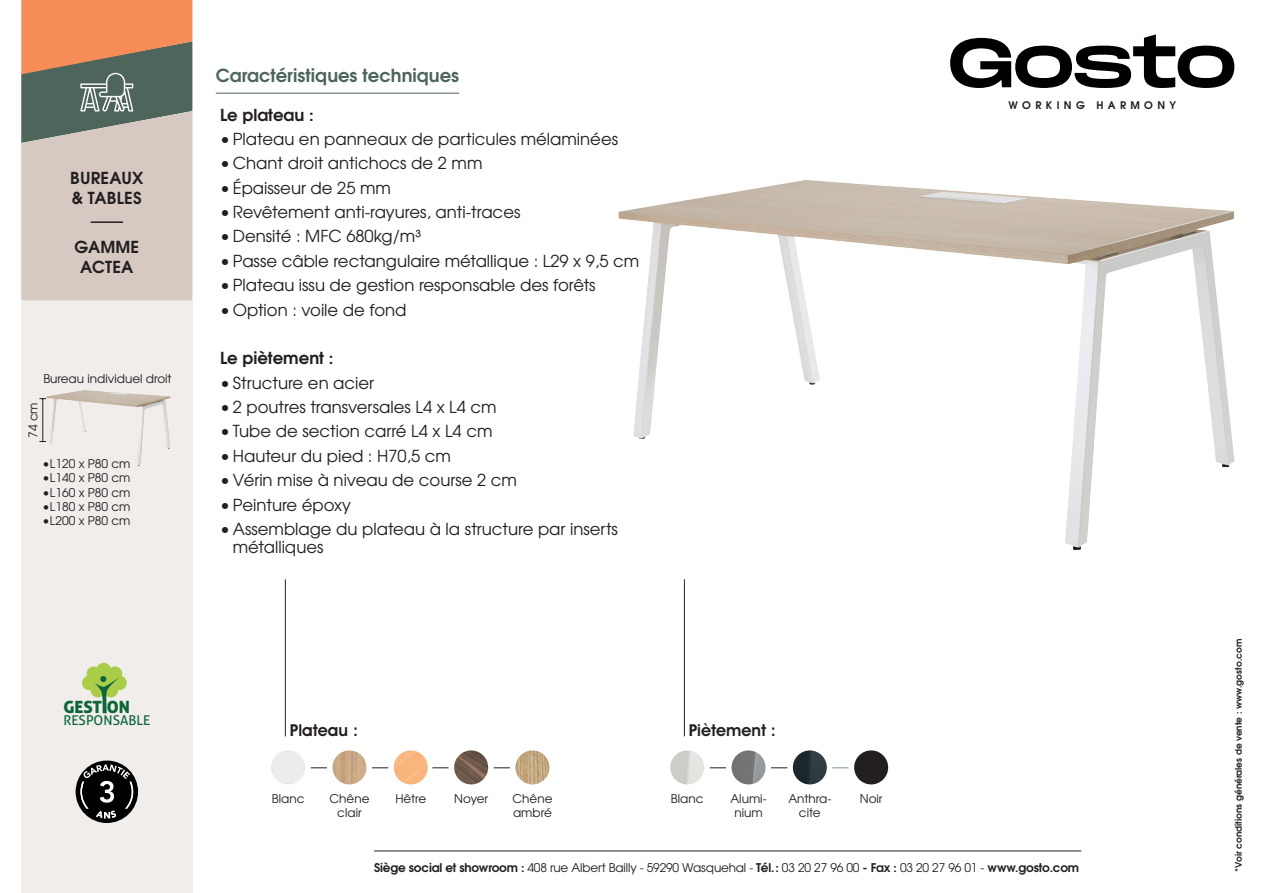
<style>
.page{position:relative;width:1263px;height:893px;background:#fff}
.page>*{position:absolute;margin:0;border:0;box-sizing:border-box;transform-origin:0 0}
.t1{font:700 18px "Te X Gyre Adventor";color:#4e655b}
.t2{font:16.8px "Aller Display";color:#0c6638}
.t3{font:16.5px/18px "Te X Gyre Adventor";color:#231f20}
.t4{font:700 16.5px "Te X Gyre Adventor";color:#231f20}
.t5{font:600 16.5px "Avant Garde IT Cby BT";color:#231f20}
.t6{font:13.5px "Aller";color:#0c6638}
.Mesure{font:12px/14.4px "Te X Gyre Adventor";color:#231f20;text-align:center}
.Description{font:12px/14.4px "Te X Gyre Adventor";color:#231f20;text-align:center}
.t7{font:700 10.5px "Te X Gyre Adventor";letter-spacing:.415em;color:#231f20}
.t8{font:700 9px "Te X Gyre Adventor";color:#231f20}
.s1{font-weight:700}
</style>
<div class="page">
<hr style="left:374px;top:851px;width:707px;height:1px;background:#231f20">
<hr style="left:216px;top:93px;width:243px;height:1px;background:#4e655b">
<div style="left:21px;top:300px;width:171px;height:593px;background:#f0edea"></div>
<svg style="left:950px;top:34px;width:284px;height:54px"></svg>
<hr style="left:285px;top:579px;width:1px;height:157px;background:#231f20">
<hr style="left:684px;top:579px;width:1px;height:157px;background:#231f20">
<svg style="left:21px;top:0;width:171px;height:300px;background:#bea897"></svg>
<hr style="left:91px;top:221px;width:32px;height:2px;background:#231f20">
<svg style="left:76px;top:760px;width:62px;height:63px"></svg>
<div style="left:271px;top:750px;width:34px;height:34px;background:#231f20;opacity:.25"></div>
<img style="left:332px;top:750px;width:34px;height:34px;border-radius:17px">
<img style="left:394px;top:750px;width:34px;height:34px;border-radius:17px">
<img style="left:454px;top:750px;width:34px;height:34px;border-radius:17px">
<img style="left:515px;top:750px;width:34px;height:34px;border-radius:17px">
<svg style="left:311px;top:767px;width:16px;height:1px"></svg>
<svg style="left:372px;top:767px;width:16px;height:1px"></svg>
<svg style="left:432px;top:767px;width:17px;height:1px"></svg>
<svg style="left:494px;top:767px;width:16px;height:1px"></svg>
<img style="left:670px;top:750px;width:34px;height:34px;border-radius:17px">
<img style="left:731px;top:750px;width:34px;height:34px;border-radius:17px">
<img style="left:793px;top:750px;width:34px;height:34px;border-radius:17px">
<svg style="left:710px;top:767px;width:16px;height:1px"></svg>
<svg style="left:771px;top:767px;width:16px;height:1px"></svg>
<div style="left:854px;top:750px;width:34px;height:34px;background:#231f20;border-radius:50%"></div>
<svg style="left:832px;top:767px;width:17px;height:1px"></svg>
<img style="left:618px;top:180px;width:617px;height:370px">
<img style="left:43px;top:390px;width:128px;height:76px">
<hr style="left:42px;top:399px;width:1px;height:42px;background:#231f20">
<svg style="left:82px;top:663px;width:45px;height:50px"></svg>
<p class="t4" style="left:70px;top:163px;width:75px">BUREAUX</p>
<p class="t4" style="left:72px;top:183px;width:71px">&amp; TABLES</p>
<p class="t4" style="left:74px;top:233px;width:66px">GAMME</p>
<p class="t4" style="left:80px;top:252px;width:55px">ACTEA</p>
<p class="Mesure" style="left:43px;top:371px;width:130px">Bureau individuel droit</p>
<p class="Mesure" style="left:25px;top:438px;width:37px;rotate:-90deg">74 cm</p>
<p class="Mesure" style="left:43px;top:455px;width:89px">•L120 x P80 cm</p>
<p class="Mesure" style="left:43px;top:470px;width:89px">•L140 x P80 cm</p>
<p class="Mesure" style="left:43px;top:484px;width:89px">•L160 x P80 cm</p>
<p class="Mesure" style="left:43px;top:499px;width:89px">•L180 x P80 cm</p>
<p class="Mesure" style="left:43px;top:513px;width:89px">•L200 x P80 cm</p>
<p class="t1" style="left:216px;top:59px;width:245px">Caractéristiques techniques</p>
<p class="t4" style="left:220px;top:100px;width:95px">Le plateau :</p>
<p class="t3" style="left:220px;top:129px;width:400px">• Plateau en panneaux de particules mélaminées</p>
<p class="t3" style="left:220px;top:153px;width:264px">• Chant droit antichocs de 2 mm</p>
<p class="t3" style="left:220px;top:178px;width:172px">• Épaisseur de 25 mm</p>
<p class="t3" style="left:220px;top:202px;width:302px">• Revêtement anti-rayures, anti-traces</p>
<p class="t3" style="left:220px;top:226px;width:202px">• Densité : MFC 680kg/m³</p>
<p class="t3" style="left:220px;top:251px;width:421px">• Passe câble rectangulaire métallique : L29 x 9,5 cm</p>
<p class="t3" style="left:220px;top:275px;width:377px">• Plateau issu de gestion responsable des forêts</p>
<p class="t3" style="left:220px;top:299px;width:188px">• Option : voile de fond</p>
<p class="t4" style="left:220px;top:344px;width:115px">Le piètement :</p>
<p class="t3" style="left:220px;top:373px;width:156px">• Structure en acier</p>
<p class="t3" style="left:220px;top:397px;width:278px">• 2 poutres transversales L4 x L4 cm</p>
<p class="t3" style="left:220px;top:421px;width:274px">• Tube de section carré L4 x L4 cm</p>
<p class="t3" style="left:220px;top:446px;width:232px">• Hauteur du pied : H70,5 cm</p>
<p class="t3" style="left:220px;top:470px;width:299px">• Vérin mise à niveau de course 2 cm</p>
<p class="t3" style="left:220px;top:494px;width:132px">• Peinture époxy</p>
<p class="t3" style="left:233px;top:519px;width:387px;text-indent:-13px">• Assemblage du plateau à la structure par inserts métalliques</p>
<p class="t7" style="left:1008px;top:96px;width:169px">WORKING HARMONY</p>
<p class="t2" style="left:63px;top:696px;width:68px">GESTION</p>
<p class="t6" style="left:63px;top:712px;width:88px">RESPONSABLE</p>
<p class="t5" style="left:290px;top:721px;width:70px">Plateau :</p>
<p class="t5" style="left:689px;top:721px;width:88px">Piètement :</p>
<p class="Mesure" style="left:272px;top:790px;width:34px">Blanc</p>
<p class="Mesure" style="left:329px;top:790px;width:41px">Chêne clair</p>
<p class="Mesure" style="left:395px;top:790px;width:32px">Hêtre</p>
<p class="Mesure" style="left:454px;top:790px;width:36px">Noyer</p>
<p class="Mesure" style="left:512px;top:790px;width:41px;text-align:left">Chêne ambré</p>
<p class="Description" style="left:671px;top:790px;width:34px">Blanc</p>
<p class="Description" style="left:730px;top:790px;width:38px">Alumi&shy;nium</p>
<p class="Description" style="left:788px;top:790px;width:45px">Anthra&shy;cite</p>
<p class="Description" style="left:860px;top:790px;width:24px">Noir</p>
<p class="Mesure" style="left:374px;top:859px;width:707px"><span class="s1">Siège social et showroom :</span> 408 rue Albert Bailly - 59290 Wasquehal - <span class="s1">Tél.:</span> 03 20 27 96 00 <span class="s1">- Fax :</span> 03 20 27 96 01 - <span class="s1">www.gosto.com</span></p>
<p class="t8" style="left:1230px;top:872px;width:234px;rotate:-90deg">*Voir conditions générales de vente : www.gosto.com</p>
</div>
